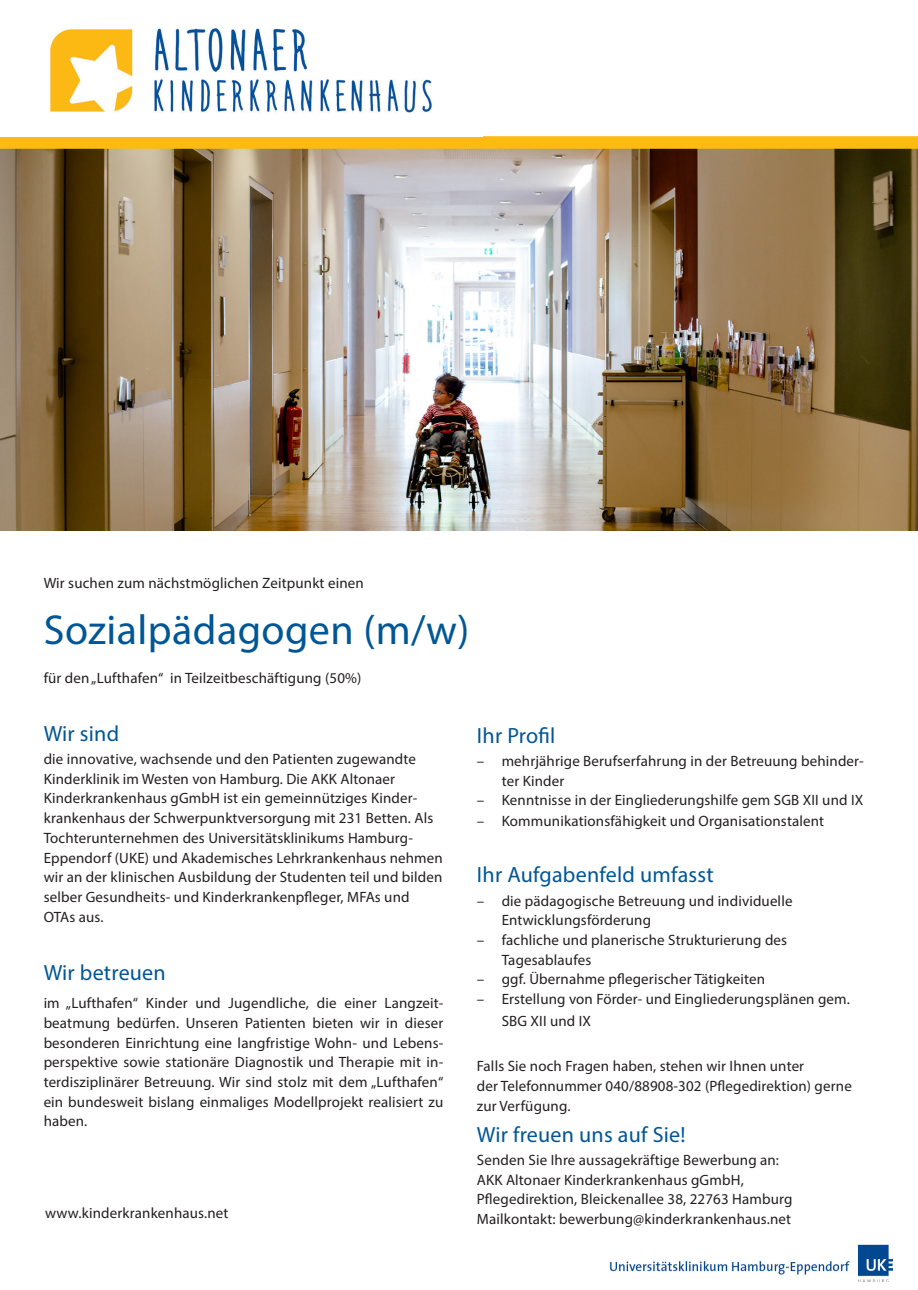
<style>
.page{position:relative;width:918px;height:1290px;background:#fff}
.page>*{position:absolute;margin:0;border:0;box-sizing:border-box;transform-origin:0 0}
.t1{font:42px "Myriad Pro";letter-spacing:.01em;color:#015695}
.t2{font:22.05px "Myriad Pro";letter-spacing:.01em;color:#015695}
.t3{font:15.05px/19.8px "Myriad Pro";letter-spacing:.01em;color:#231f20}
</style>
<div class="page">
<img style="left:0;top:149px;width:918px;height:382px">
<div style="left:0;top:136px;width:918px;height:13px;background:#fcba13"></div>
<img style="left:50px;top:28px;width:382px;height:85px">
<img style="left:610px;top:1244px;width:282px;height:37px">
<p class="t3" style="left:44px;top:573px;width:321px">Wir suchen zum nächstmöglichen Zeitpunkt einen</p>
<h1 class="t1" style="left:44px;top:604px;width:427px">Sozialpädagogen (m/w)</h1>
<p class="t3" style="left:44px;top:667px;width:319px">für den „Lufthafen“ in Teilzeitbeschäftigung (50%)</p>
<h2 class="t2" style="left:44px;top:720px;width:77px">Wir sind</h2>
<p class="t3" style="left:44px;top:749px;width:401px">die innovative, wachsende und den Patienten zugewandte Kinderklinik im Westen von Hamburg. Die AKK Altonaer Kinderkrankenhaus gGmbH ist ein gemeinnütziges Kinder&shy;krankenhaus der Schwerpunktversorgung mit 231 Betten. Als Tochterunternehmen des Universitätsklinikums Hamburg-Eppendorf (UKE) und Akademisches Lehrkrankenhaus nehmen wir an der klinischen Ausbildung der Studenten teil und bilden selber Gesundheits- und Kinderkrankenpfleger, MFAs und OTAs aus.</p>
<h2 class="t2" style="left:44px;top:959px;width:124px">Wir betreuen</h2>
<p class="t3" style="left:44px;top:993px;width:401px;text-align:justify">im „Lufthafen“ Kinder und Jugendliche, die einer Langzeit&shy;beatmung bedürfen. Unseren Patienten bieten wir in dieser besonderen Einrichtung eine langfristige Wohn- und Lebens&shy;perspektive sowie stationäre Diagnostik und Therapie mit in&shy;terdisziplinärer Betreuung. Wir sind stolz mit dem „Lufthafen“ ein bundesweit bislang einmaliges Modellprojekt realisiert zu haben.</p>
<p class="t3" style="left:45px;top:1203px;width:185px">www.kinderkrankenhaus.net</p>
<h2 class="t2" style="left:477px;top:722px;width:80px">Ihr Profil</h2>
<p class="t3" style="left:502px;top:751px;width:364px;text-indent:-25px">– mehrjährige Berufserfahrung in der Betreuung behinder&shy;ter Kinder</p>
<p class="t3" style="left:477px;top:790px;width:388px">– Kenntnisse in der Eingliederungshilfe gem SGB XII und IX</p>
<p class="t3" style="left:477px;top:811px;width:349px">– Kommunikationsfähigkeit und Organisationstalent</p>
<h2 class="t2" style="left:477px;top:861px;width:238px">Ihr Aufgabenfeld umfasst</h2>
<p class="t3" style="left:502px;top:890px;width:292px;text-indent:-25px">– die pädagogische Betreuung und individuelle<br>Entwicklungsförderung</p>
<p class="t3" style="left:502px;top:930px;width:287px;text-indent:-25px">– fachliche und planerische Strukturierung des<br>Tagesablaufes</p>
<p class="t3" style="left:477px;top:969px;width:290px">– ggf. Übernahme pflegerischer Tätigkeiten</p>
<p class="t3" style="left:502px;top:988px;width:350px;line-height:21.9px;text-indent:-25px">– Erstellung von Förder- und Eingliederungsplänen gem.<br>SBG XII und IX</p>
<p class="t3" style="left:477px;top:1056px;width:376px">Falls Sie noch Fragen haben, stehen wir Ihnen unter<br>der Telefonnummer 040/88908-302 (Pflegedirektion) gerne zur Verfügung.</p>
<h2 class="t2" style="left:477px;top:1121px;width:210px">Wir freuen uns auf Sie!</h2>
<p class="t3" style="left:477px;top:1150px;width:317px">Senden Sie Ihre aussagekräftige Bewerbung an:<br>AKK Altonaer Kinderkrankenhaus gGmbH, Pflegedirektion, Bleickenallee 38, 22763 Hamburg Mailkontakt: bewerbung@kinderkrankenhaus.net</p>
</div>
